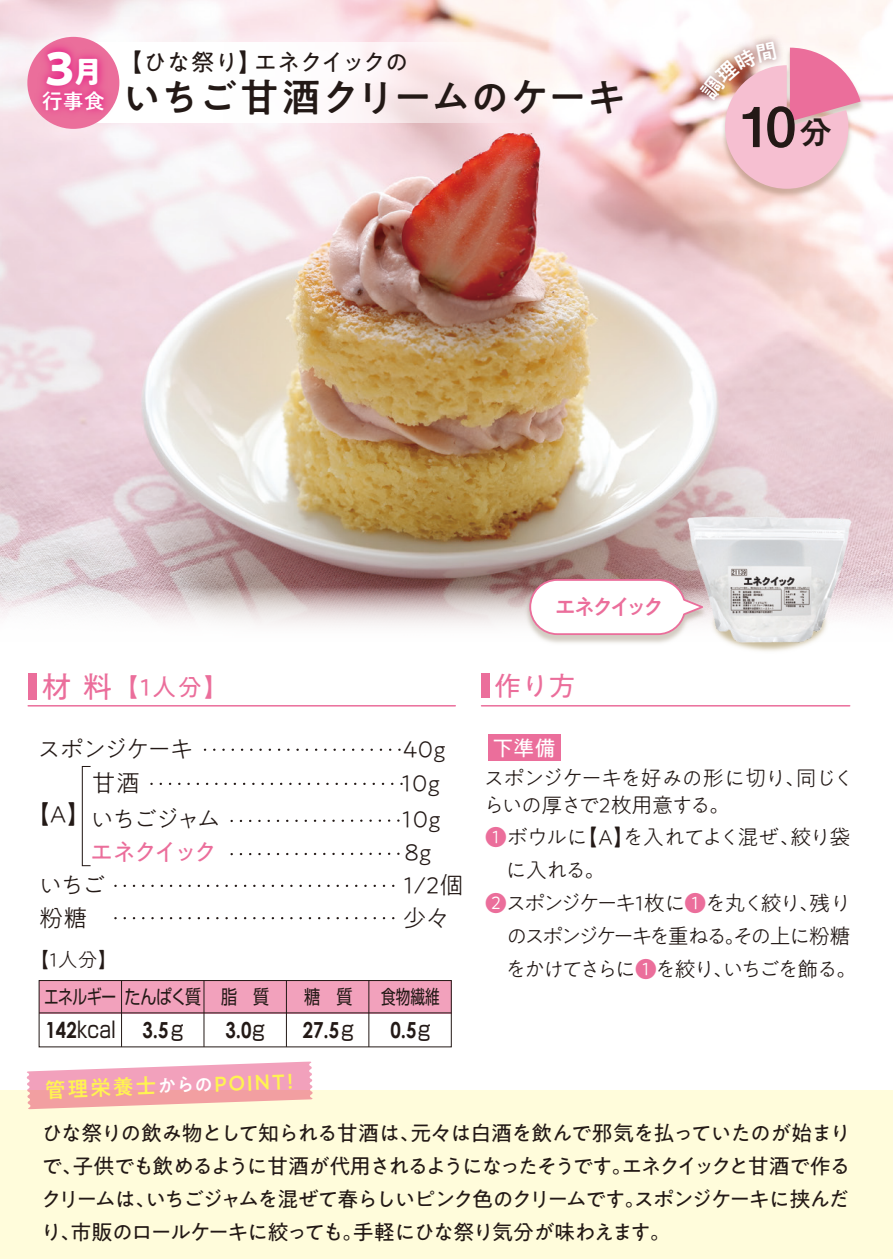
<style>
.page{position:relative;width:893px;height:1259px;background:#fff}
.page>*{position:absolute;margin:0;border:0;box-sizing:border-box;transform-origin:0 0}
.t1{font:700 54.9px "Mi Go MB1 Std De";color:#231916}
.t2{font:500 39px "PA1 Gothic Std N";letter-spacing:-.01em;color:#231916}
.t3{font:27px "PA1 Gothic Std N";color:#eb6e9b}
.t4{font:300 23.7px "PA1 Gothic Std N";letter-spacing:-.055em;color:#231916}
.t5{font:23.7px "PA1 Gothic Std N";letter-spacing:-.11em;color:#eb6e9b}
.t6{font:23.4px "PA1 Gothic Std N";letter-spacing:-.045em;color:#231916}
.t7{font:700 22.2px "Century Gothic";color:#231916;scale:.84 1}
.t8{font:500 21.9px "PA1 Gothic Std N";letter-spacing:-.195em;color:#eb6e9b}
.t9{font:21px/33px "PA1 Gothic Std N";letter-spacing:-.075em;color:#231916;text-align:justify}
.t10{font:300 21px "PA1 Gothic Std N";letter-spacing:-.095em;color:#231916}
.t11{font:300 21px/27px "PA1 Gothic Std N";letter-spacing:-.05em;color:#231916}
.t12{font:300 21px "PA1 Gothic Std N";letter-spacing:-.04em;color:#231916}
.t13{font:300 21px "PA1 Gothic Std N";letter-spacing:-.135em;color:#231916}
.t14{font:500 21px "PA1 Gothic Std N";color:#fff352}
.t15{font:300 21px "PA1 Gothic Std N";letter-spacing:-.07em;color:#231916}
.t16{font:21px "PA1 Gothic Std N";color:#fff}
.t17{font:300 19.5px "PA1 Gothic Std N";color:#231916}
.t18{font:19.2px "Shin Go Pro";letter-spacing:-.01em;color:#231916;scale:.76 1}
.t19{font:19.2px "Shin Go Pro";letter-spacing:-.01em;color:#231916;scale:.84 1}
.s1{font-weight:700;font-size:45px;color:#fff}
.s2{font-weight:700;font-size:30px;color:#fff}
.s3{font-size:21px;color:#fff}
.s4{font-size:33px}
.s5{font-size:29.7px}
.s6{color:#eb6e9b}
.s7{font-family:"Shin Go Pro";font-weight:400}
.s8{font-size:18.9px;color:#fff}
</style>
<div class="page">
<img style="left:0;top:0;width:893px;height:586px">
<svg style="left:0;top:586px;width:607px;height:121px"></svg>
<svg style="left:118px;top:43px;width:421px;height:80px"></svg>
<img style="left:28px;top:29px;width:90px;height:101px">
<div style="left:39px;top:980px;width:413px;height:33px;background:#f2a1bc"></div>
<div style="left:39px;top:980px;width:413px;height:67px;border:1px solid #231916"></div>
<hr style="left:121px;top:980px;width:1px;height:67px;background:#231916">
<hr style="left:203px;top:980px;width:1px;height:67px;background:#231916">
<hr style="left:286px;top:980px;width:1px;height:67px;background:#231916">
<hr style="left:368px;top:980px;width:1px;height:67px;background:#231916">
<hr style="left:39px;top:1012px;width:412px;height:1px;background:#231916">
<img style="left:680px;top:13px;width:137px;height:148px">
<img style="left:607px;top:489px;width:286px;height:218px">
<img style="left:671px;top:512px;width:197px;height:148px">
<img style="left:522px;top:578px;width:188px;height:69px">
<svg style="left:528px;top:578px;width:177px;height:58px"></svg>
<div style="left:28px;top:673px;width:8px;height:27px;background:#eb6e9b"></div>
<hr style="left:28px;top:705px;width:427px;height:1px;background:#eb6e9b">
<div style="left:481px;top:673px;width:9px;height:25px;background:#eb6e9b"></div>
<hr style="left:481px;top:705px;width:369px;height:1px;background:#eb6e9b">
<div style="left:488px;top:734px;width:72px;height:27px;background:#eb6e9b"></div>
<svg style="left:205px;top:748px;width:196px;height:3px"></svg>
<svg style="left:115px;top:884px;width:280px;height:3px"></svg>
<svg style="left:115px;top:917px;width:280px;height:2px"></svg>
<svg style="left:232px;top:819px;width:168px;height:3px"></svg>
<svg style="left:232px;top:852px;width:168px;height:3px"></svg>
<svg style="left:151px;top:782px;width:251px;height:3px"></svg>
<div style="left:0;top:1089px;width:893px;height:170px;background:#fffcdb"></div>
<svg style="left:27px;top:1061px;width:286px;height:48px"></svg>
<img style="left:718px;top:46px;width:149px;height:154px">
<div style="left:82px;top:766px;width:9px;height:100px;border:1px solid #231916"></div>
<svg style="left:699px;top:41px;width:162px;height:148px"></svg>
<p class="t6" style="left:45px;top:49px;width:365px"><span class="s1">3</span><span class="s2">月</span> 【ひな祭り】エネクイックの</p>
<h2 class="t2" style="left:42px;top:74px;width:586px"><span class="s3">行事食</span> いちご甘酒クリームのケーキ</h2>
<h1 class="t1" style="left:740px;top:85px;width:93px">10<span class="s4">分</span></h1>
<p class="t8" style="left:554px;top:594px;width:111px">エネクイック</p>
<p class="t5" style="left:42px;top:673px;width:187px"><span class="s5">材 料</span> 【1人分】</p>
<p class="t3" style="left:494px;top:670px;width:83px">作り方</p>
<p class="t16" style="left:492px;top:736px;width:65px">下準備</p>
<p class="t11" style="left:483px;top:765px;width:372px">スポンジケーキを好みの形に切り、同じくらいの厚さで2枚用意する。</p>
<p class="t4" style="left:37px;top:736px;width:158px">スポンジケーキ</p>
<p class="t4" style="left:403px;top:736px;width:44px">40g</p>
<p class="t4" style="left:92px;top:769px;width:50px">甘酒</p>
<p class="t4" style="left:401px;top:769px;width:40px">10g</p>
<p class="t4" style="left:90px;top:805px;width:132px">いちごジャム</p>
<p class="t4" style="left:402px;top:805px;width:40px">10g</p>
<p class="t5" style="left:90px;top:838px;width:129px">エネクイック</p>
<p class="t4" style="left:405px;top:839px;width:28px">8g</p>
<p class="t4" style="left:39px;top:871px;width:69px">いちご</p>
<p class="t4" style="left:403px;top:871px;width:62px">1/2個</p>
<p class="t4" style="left:39px;top:904px;width:50px">粉糖</p>
<p class="t4" style="left:403px;top:904px;width:71px">少々　</p>
<p class="t4" style="left:26px;top:801px;width:66px">【A】</p>
<p class="t12" style="left:485px;top:825px;width:367px"><span class="s6">❶</span>ボウルに【A】を入れてよく混ぜ、絞り袋</p>
<p class="t15" style="left:506px;top:858px;width:101px">に入れる。</p>
<p class="t10" style="left:485px;top:891px;width:367px"><span class="s6">❷</span>スポンジケーキ1枚に<span class="s6">❶</span>を丸く絞り、残り</p>
<p class="t13" style="left:506px;top:924px;width:346px">のスポンジケーキを重ねる。その上に粉糖</p>
<p class="t10" style="left:486px;top:957px;width:373px">　をかけてさらに<span class="s6">❶</span>を絞り、いちごを飾る。</p>
<p class="t17" style="left:29px;top:949px;width:90px">【1人分】</p>
<p class="t18" style="left:44px;top:981px;width:298px">エネルギーたんぱく質 脂　質</p>
<p class="t19" style="left:304px;top:981px;width:59px">糖　質</p>
<p class="t18" style="left:381px;top:981px;width:78px">食物繊維</p>
<p class="t7" style="left:46px;top:1012px;width:166px">142<span class="s7">kcal</span> 3.5<span class="s7">g</span></p>
<p class="t7" style="left:225px;top:1012px;width:49px">3.0<span class="s7">g</span></p>
<p class="t7" style="left:303px;top:1012px;width:62px">27.5<span class="s7">g</span></p>
<p class="t7" style="left:390px;top:1012px;width:49px">0.5<span class="s7">g</span></p>
<p class="t14" style="left:44px;top:1077px;width:250px;rotate:-2deg">管理栄養士<span class="s8">からの</span>POINT!</p>
<p class="t9" style="left:41px;top:1118px;width:811px">ひな祭りの飲み物として知られる甘酒は、元々は白酒を飲んで邪気を払っていたのが始まりで、子供でも飲めるように甘酒が代用されるようになったそうです。エネクイックと甘酒で作るクリームは、いちごジャムを混ぜて春らしいピンク色のクリームです。スポンジケーキに挟んだり、市販のロールケーキに絞っても。手軽にひな祭り気分が味わえます。</p>
</div>
